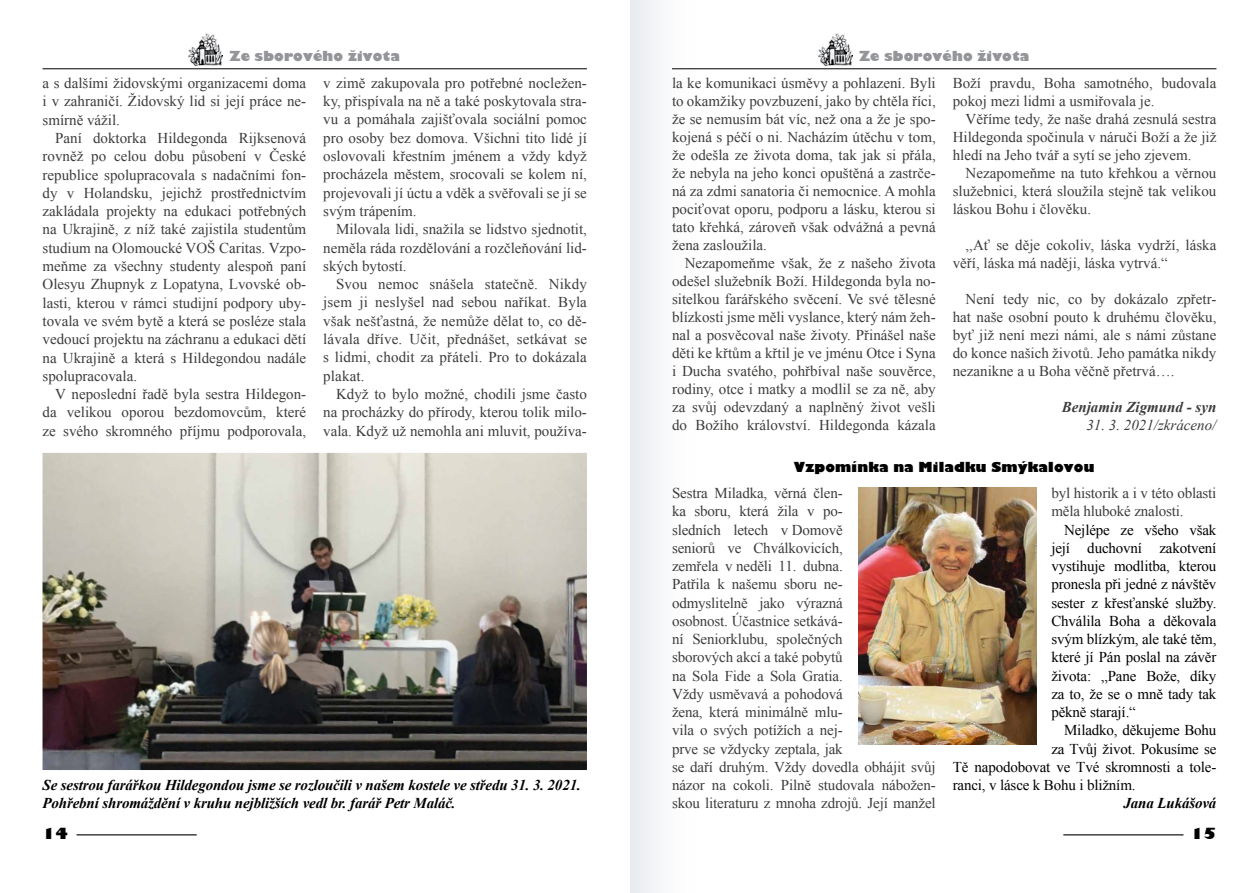
<style>
.page{position:relative;width:1259px;height:893px;background:#fff}
.page>*{position:absolute;margin:0;border:0;box-sizing:border-box;transform-origin:0 0}
.t1{font:15px/18.3px "Times New Roman";color:#3c3d3b;text-align:justify}
.t2{font:15px/18.3px "Times New Roman";letter-spacing:-.01em;color:#000;text-align:justify}
.t3{font:italic 700 15px/18px "Times New Roman";letter-spacing:-.01em;color:#000}
.t4{font:italic 700 15px "Times New Roman";color:#3c3d3b}
.t5{font:italic 15px "Times New Roman";color:#3c3d3b}
.t6{font:800 15px "Gilbert";color:#000}
.t7{font:800 13.5px "Gilbert";letter-spacing:.01em;color:#939598}
.t8{font:800 13.5px "Gilbert";letter-spacing:.01em;color:#000}
</style>
<div class="page">
<hr style="left:77px;top:834px;width:120px;height:1px;background:#000">
<hr style="left:1063px;top:834px;width:120px;height:1px;background:#000">
<div style="left:630px;top:0;width:67px;height:893px;background:linear-gradient(to right,#e9ecf0,#fff)"></div>
<img style="left:43px;top:453px;width:544px;height:317px">
<img style="left:189px;top:33px;width:34px;height:33px">
<hr style="left:43px;top:68px;width:544px;height:1px;background:#000">
<img style="left:818px;top:33px;width:34px;height:33px">
<hr style="left:672px;top:68px;width:544px;height:1px;background:#000">
<img style="left:858px;top:488px;width:178px;height:256px">
<p class="t7" style="left:229px;top:48px;width:172px">Ze sborového života</p>
<p class="t7" style="left:859px;top:48px;width:172px">Ze sborového života</p>
<p class="t1" style="left:43px;top:74px;width:265px">a s dalšími židovskými organizacemi doma i v zahraničí. Židovský lid si její práce ne&shy;smírně vážil.</p>
<p class="t1" style="left:43px;top:128px;width:265px;text-indent:13px">Paní doktorka Hildegonda Rijksenová rovněž po celou dobu působení v České republice spolupracovala s nadačními fon&shy;dy v Holandsku, jejichž prostřednictvím zakládala projekty na edukaci potřebných na Ukrajině, z níž také zajistila studentům studium na Olomoucké VOŠ Caritas. Vzpo&shy;meňme za všechny studenty alespoň paní Olesyu Zhupnyk z Lopatyna, Lvovské ob&shy;lasti, kterou v rámci studijní podpory uby&shy;tovala ve svém bytě a která se posléze stala vedoucí projektu na záchranu a edukaci dětí na Ukrajině a která s Hildegondou nadále spolupracovala.</p>
<p class="t1" style="left:43px;top:385px;width:265px;text-indent:13px">V neposlední řadě byla sestra Hildegon&shy;da velikou oporou bezdomovcům, které ze svého skromného příjmu podporovala,</p>
<p class="t1" style="left:323px;top:73px;width:265px">v zimě zakupovala pro potřebné nocležen&shy;ky, přispívala na ně a také poskytovala stra&shy;vu a pomáhala zajišťovala sociální pomoc pro osoby bez domova. Všichni tito lidé jí oslovovali křestním jménem a vždy když procházela městem, srocovali se kolem ní, projevovali jí úctu a vděk a svěřovali se jí se svým trápením.</p>
<p class="t1" style="left:323px;top:220px;width:265px;text-indent:13px">Milovala lidi, snažila se lidstvo sjednotit, neměla ráda rozdělování a rozčleňování lid&shy;ských bytostí.</p>
<p class="t1" style="left:323px;top:275px;width:265px;text-indent:13px">Svou nemoc snášela statečně. Nikdy jsem ji neslyšel nad sebou naříkat. Byla však nešťastná, že nemůže dělat to, co dě&shy;lávala dříve. Učit, přednášet, setkávat se s lidmi, chodit za přáteli. Pro to dokázala plakat.</p>
<p class="t1" style="left:323px;top:385px;width:265px;text-indent:13px">Když to bylo možné, chodili jsme často na procházky do přírody, kterou tolik milo&shy;vala. Když už nemohla ani mluvit, používa-</p>
<p class="t1" style="left:672px;top:74px;width:265px">la ke komunikaci úsměvy a pohlazení. Byli to okamžiky povzbuzení, jako by chtěla říci, že se nemusím bát víc, než ona a že je spo&shy;kojená s péčí o ni. Nacházím útěchu v tom, že odešla ze života doma, tak jak si přála, že nebyla na jeho konci opuštěná a zastrče&shy;ná za zdmi sanatoria či nemocnice. A mohla pociťovat oporu, podporu a lásku, kterou si tato křehká, zároveň však odvážná a pevná žena zasloužila.</p>
<p class="t1" style="left:672px;top:254px;width:265px;text-indent:13px">Nezapomeňme však, že z našeho života odešel služebník Boží. Hildegonda byla no&shy;sitelkou farářského svěcení. Ve své tělesné blízkosti jsme měli vyslance, který nám žeh&shy;nal a posvěcoval naše životy. Přinášel naše děti ke křtům a křtil je ve jménu Otce i Syna i Ducha svatého, pohřbíval naše souvěrce, rodiny, otce i matky a modlil se za ně, aby za svůj odevzdaný a naplněný život vešli do Božího království. Hildegonda kázala</p>
<p class="t1" style="left:952px;top:74px;width:265px">Boží pravdu, Boha samotného, budovala pokoj mezi lidmi a usmiřovala je.</p>
<p class="t1" style="left:952px;top:110px;width:265px;text-indent:13px">Věříme tedy, že naše drahá zesnulá sestra Hildegonda spočinula v náruči Boží a že již hledí na Jeho tvář a sytí se jeho zjevem.</p>
<p class="t1" style="left:952px;top:164px;width:265px;text-indent:13px">Nezapomeňme na tuto křehkou a věrnou služebnici, která sloužila stejně tak velikou láskou Bohu i člověku.</p>
<p class="t1" style="left:952px;top:236px;width:265px;text-indent:13px">,,Ať se děje cokoliv, láska vydrží, láska věří, láska má naději, láska vytrvá.“</p>
<p class="t1" style="left:952px;top:290px;width:265px;text-indent:13px">Není tedy nic, co by dokázalo zpřetr&shy;hat naše osobní pouto k druhému člověku, byť již není mezi námi, ale s námi zůstane do konce našich životů. Jeho památka nikdy nezanikne a u Boha věčně přetrvá….</p>
<p class="t4" style="left:1061px;top:397px;width:156px">Benjamin Zigmund - syn</p>
<p class="t5" style="left:1086px;top:415px;width:131px">31. 3. 2021/zkráceno/</p>
<p class="t3" style="left:43px;top:776px;width:540px">Se sestrou farářkou Hildegondou jsme se rozloučili v našem kostele ve středu 31. 3. 2021.<br>Pohřební shromáždění v kruhu nejbližších vedl br. farář Petr Maláč.</p>
<p class="t8" style="left:794px;top:459px;width:302px">Vzpomínka na Miladku Smýkalovou</p>
<p class="t1" style="left:672px;top:484px;width:265px;text-align:left">Sestra Miladka, věrná člen-<br>ka sboru, která žila v po-<br>sledních letech v Domově<br>seniorů ve Chválkovicích,<br>zemřela v neděli 11. dubna.<br>Patřila k našemu sboru ne-<br>odmyslitelně jako výrazná<br>osobnost. Účastnice setkává-<br>ní Seniorklubu, společných<br>sborových akcí a také pobytů<br>na Sola Fide a Sola Gratia.<br>Vždy usměvavá a pohodová<br>žena, která minimálně mlu-<br>vila o svých potížích a nej-<br>prve se vždycky zeptala, jak<br>se daří druhým. Vždy dovedla obhájit svůj názor na cokoli. Pilně studovala nábožen&shy;skou literaturu z mnoha zdrojů. Její manžel</p>
<p class="t1" style="left:1051px;top:484px;width:167px">byl historik a i v této oblasti měla hluboké znalosti.</p>
<p class="t2" style="left:1051px;top:520px;width:167px;text-indent:13px">Nejlépe ze všeho však její duchovní zakotvení vystihuje modlitba, kterou pronesla při jedné z návštěv sester z křesťanské služby.<br>Chválila Boha a děkovala svým blízkým, ale také těm, které jí Pán poslal na závěr života: „Pane Bože, díky za to, že se o mně tady tak pěkně starají.“</p>
<p class="t2" style="left:1064px;top:721px;width:154px">Miladko, děkujeme Bohu</p>
<p class="t2" style="left:1051px;top:739px;width:167px">za Tvůj život. Pokusíme se</p>
<p class="t2" style="left:952px;top:757px;width:265px">Tě napodobovat ve Tvé skromnosti a tole-</p>
<p class="t2" style="left:952px;top:776px;width:184px">ranci, v lásce k Bohu i bližním.</p>
<p class="t3" style="left:1123px;top:794px;width:94px">Jana Lukášová</p>
<p class="t6" style="left:43px;top:824px;width:27px">14</p>
<p class="t6" style="left:1190px;top:824px;width:27px">15</p>
</div>
